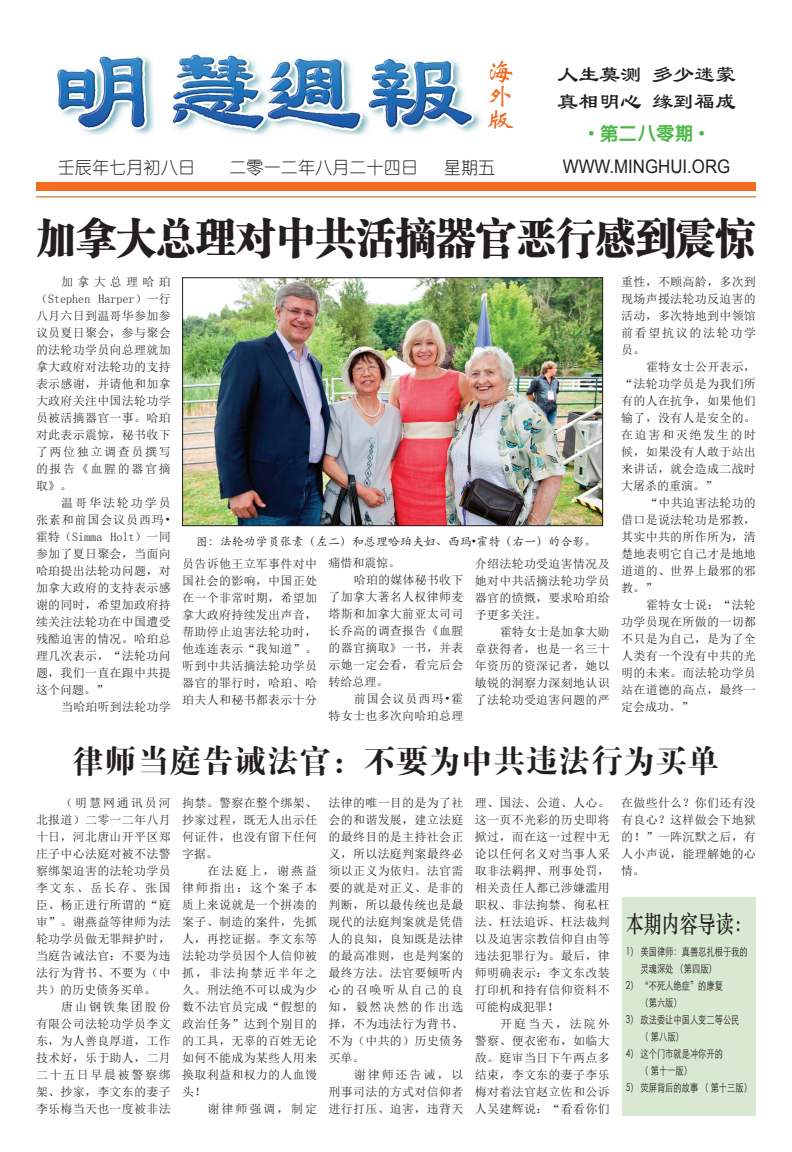
<style>
.page{position:relative;width:792px;height:1152px;background:#fff}
.page>*{position:absolute;margin:0;border:0;box-sizing:border-box;transform-origin:0 0}
.t1{font:42.3px "FZCSJW GB1 0";color:#231f20;scale:.94 1}
.t2{font:32.4px "FZDBSJW GB1 0";color:#231f20}
.t3{font:24px "ST Zhongsong";color:#231f20;scale:.75 1}
.t4{font:23.4px/26.5px "Li Su";color:#231f20;scale:.9 1}
.t5{font:18.7px "Arial";color:#231f20;scale:.9 1}
.t6{font:18.7px "FZY4 JW GB1 0";color:#4cb848}
.t7{font:17.2px "You Yuan";color:#231f20}
.t8{font:12px/17px "Sim Sun";letter-spacing:.025em;color:#231f20;text-align:justify}
.t9{font:12px "ST Kaiti";color:#231f20}
.t10{font:12px "Sim Sun";letter-spacing:.08em;color:#231f20}
.t11{font:11px "ST Xihei";color:#231f20;scale:.75 1}
.s1{font-family:"Arial"}
</style>
<div class="page">
<hr style="left:36px;top:196px;width:720px;height:1px;background:#d06f18">
<div style="left:36px;top:182px;width:720px;height:9px;background:#f36c21"></div>
<svg style="left:488px;top:61px;width:25px;height:68px"></svg>
<img style="left:57px;top:54px;width:424px;height:80px">
<div style="left:622px;top:897px;width:134px;height:219px;background:#d8e9d2"></div>
<img style="left:184px;top:280px;width:417px;height:244px">
<div style="left:182px;top:278px;width:421px;height:248px;border:1px solid #231f20"></div>
<h3 class="t4" style="left:557px;top:61px;width:200px">人生莫测 多少迷蒙真相明心 缘到福成</h3>
<h3 class="t7" style="left:58px;top:158px;width:139px">壬辰年七月初八日</h3>
<h3 class="t7" style="left:229px;top:158px;width:190px">二零一二年八月二十四日</h3>
<h3 class="t7" style="left:444px;top:158px;width:53px">星期五</h3>
<h3 class="t6" style="left:588px;top:122px;width:118px"><span class="s1">•</span> 第二八零期 <span class="s1">•</span></h3>
<h3 class="t5" style="left:563px;top:154px;width:188px">WWW.MINGHUI.ORG</h3>
<h1 class="t1" style="left:36px;top:215px;width:766px">加拿大总理对中共活摘器官恶行感到震惊</h1>
<p class="t8" style="left:36px;top:273px;width:136px;text-indent:25px">加拿大总理哈珀（Stephen Harper）一行八月六日到温哥华参加参议员夏日聚会，参与聚会的法轮功学员向总理就加拿大政府对法轮功的支持表示感谢，并请他和加拿大政府关注中国法轮功学员被活摘器官一事。哈珀对此表示震惊，秘书收下了两位独立调查员撰写的报告《血腥的器官摘取》。</p>
<p class="t8" style="left:36px;top:494px;width:136px;text-indent:25px">温哥华法轮功学员张素和前国会议员西玛•霍特（Simma Holt）一同参加了夏日聚会，当面向哈珀提出法轮功问题，对加拿大政府的支持表示感谢的同时，希望加政府持续关注法轮功在中国遭受残酷迫害的情况。哈珀总理几次表示，“法轮功问题，我们一直在跟中共提这个问题。”</p>
<p class="t8" style="left:61px;top:698px;width:111px">当哈珀听到法轮功学</p>
<p class="t9" style="left:196px;top:533px;width:402px">图：法轮功学员张素（左二）和总理哈珀夫妇、西玛•霍特（右一）的合影。</p>
<p class="t8" style="left:182px;top:555px;width:136px">员告诉他王立军事件对中国社会的影响，中国正处在一个非常时期，希望加拿大政府持续发出声音，帮助停止迫害法轮功时，他连连表示“我知道”。听到中共活摘法轮功学员器官的罪行时，哈珀、哈珀夫人和秘书都表示十分</p>
<p class="t8" style="left:329px;top:554px;width:73px">痛惜和震惊。</p>
<p class="t8" style="left:354px;top:571px;width:111px">哈珀的媒体秘书收下</p>
<p class="t8" style="left:329px;top:588px;width:136px">了加拿大著名人权律师麦</p>
<p class="t8" style="left:329px;top:605px;width:136px">塔斯和加拿大前亚太司司</p>
<p class="t8" style="left:329px;top:622px;width:136px">长乔高的调查报告《血腥</p>
<p class="t8" style="left:329px;top:639px;width:136px">的器官摘取》一书，并表</p>
<p class="t8" style="left:329px;top:656px;width:136px">示她一定会看，看完后会</p>
<p class="t8" style="left:329px;top:673px;width:61px">转给总理。</p>
<p class="t10" style="left:354px;top:693px;width:111px">前国会议员西玛•霍</p>
<p class="t8" style="left:329px;top:707px;width:136px">特女士也多次向哈珀总理</p>
<p class="t8" style="left:475px;top:555px;width:136px">介绍法轮功受迫害情况及她对中共活摘法轮功学员器官的愤慨，要求哈珀给予更多关注。</p>
<p class="t8" style="left:475px;top:623px;width:136px;text-indent:25px">霍特女士是加拿大勋章获得者，也是一名三十年资历的资深记者，她以敏锐的洞察力深刻地认识了法轮功受迫害问题的严</p>
<p class="t8" style="left:621px;top:273px;width:136px">重性，不顾高龄，多次到现场声援法轮功反迫害的活动，多次特地到中领馆前看望抗议的法轮功学员。</p>
<p class="t8" style="left:621px;top:358px;width:136px;text-indent:25px">霍特女士公开表示，“法轮功学员是为我们所有的人在抗争，如果他们输了，没有人是安全的。在迫害和灭绝发生的时候，如果没有人敢于站出来讲话，就会造成二战时大屠杀的重演。”</p>
<p class="t8" style="left:621px;top:494px;width:136px;text-indent:25px">“中共迫害法轮功的借口是说法轮功是邪教，其实中共的所作所为，清楚地表明它自己才是地地道道的、世界上最邪的邪教。”</p>
<p class="t8" style="left:621px;top:596px;width:136px;text-indent:25px">霍特女士说：“法轮功学员现在所做的一切都不只是为自己，是为了全人类有一个没有中共的光明的未来。而法轮功学员站在道德的高点，最终一定会成功。”</p>
<h2 class="t2" style="left:72px;top:743px;width:649px">律师当庭告诫法官：不要为中共违法行为买单</h2>
<p class="t8" style="left:36px;top:794px;width:136px;text-indent:25px">（明慧网通讯员河北报道）二零一二年八月十日，河北唐山开平区郑庄子中心法庭对被不法警察绑架迫害的法轮功学员李文东、岳长存、张国臣、杨正进行所谓的“庭审”。谢燕益等律师为法轮功学员做无罪辩护时，当庭告诫法官：不要为违法行为背书、不要为（中共）的历史债务买单。</p>
<p class="t8" style="left:36px;top:998px;width:136px;text-indent:25px">唐山钢铁集团股份有限公司法轮功学员李文东，为人善良厚道，工作技术好，乐于助人，二月二十五日早晨被警察绑架、抄家，李文东的妻子李乐梅当天也一度被非法</p>
<p class="t8" style="left:182px;top:794px;width:136px">拘禁。警察在整个绑架、抄家过程，既无人出示任何证件，也没有留下任何字据。</p>
<p class="t8" style="left:182px;top:862px;width:136px;text-indent:25px">在法庭上，谢燕益律师指出：这个案子本质上来说就是一个拼凑的案子、制造的案件，先抓人，再挖证据。李文东等法轮功学员因个人信仰被抓，非法拘禁近半年之久。刑法绝不可以成为少数不法官员完成“假想的政治任务”达到个别目的的工具，无辜的百姓无论如何不能成为某些人用来换取利益和权力的人血馒头！</p>
<p class="t8" style="left:208px;top:1100px;width:111px">谢律师强调，制定</p>
<p class="t8" style="left:329px;top:794px;width:136px">法律的唯一目的是为了社会的和谐发展，建立法庭的最终目的是主持社会正义，所以法庭判案最终必须以正义为依归。法官需要的就是对正义、是非的判断，所以最传统也是最现代的法庭判案就是凭借人的良知，良知既是法律的最高准则，也是判案的最终方法。法官要倾听内心的召唤听从自己的良知，毅然决然的作出选择，不为违法行为背书、不为（中共的）历史债务买单。</p>
<p class="t8" style="left:329px;top:1066px;width:136px;text-indent:25px">谢律师还告诫，以刑事司法的方式对信仰者进行打压、迫害，违背天</p>
<p class="t8" style="left:475px;top:794px;width:136px">理、国法、公道、人心。这一页不光彩的历史即将掀过，而在这一过程中无论以任何名义对当事人采取非法羁押、刑事处罚，相关责任人都已涉嫌滥用职权、非法拘禁、徇私枉法、枉法追诉、枉法裁判以及迫害宗教信仰自由等违法犯罪行为。最后，律师明确表示：李文东改装打印机和持有信仰资料不可能构成犯罪！</p>
<p class="t8" style="left:475px;top:1015px;width:136px;text-indent:25px">开庭当天，法院外警察、便衣密布，如临大敌。庭审当日下午两点多结束，李文东的妻子李乐梅对着法官赵立佐和公诉人吴建辉说：“看看你们</p>
<p class="t8" style="left:621px;top:794px;width:136px">在做些什么？你们还有没有良心？这样做会下地狱的！”一阵沉默之后，有人小声说，能理解她的心情。</p>
<h3 class="t3" style="left:626px;top:907px;width:169px">本期内容导读：</h3>
<p class="t11" style="left:626px;top:943px;width:164px">1） 美国律师：真善忍扎根于我的</p>
<p class="t11" style="left:641px;top:960px;width:103px">灵魂深处 （第四版）</p>
<p class="t11" style="left:626px;top:977px;width:131px">2） “不死人绝症”的康复</p>
<p class="t11" style="left:641px;top:994px;width:56px">（第六版）</p>
<p class="t11" style="left:626px;top:1011px;width:153px">3） 政法委让中国人变二等公民</p>
<p class="t11" style="left:641px;top:1028px;width:59px">（ 第八版）</p>
<p class="t11" style="left:626px;top:1045px;width:131px">4） 这个门市就是冲你开的</p>
<p class="t11" style="left:641px;top:1062px;width:70px">（ 第十一版）</p>
<p class="t11" style="left:626px;top:1079px;width:170px">5） 荧屏背后的故事 （ 第十三版）</p>
</div>
